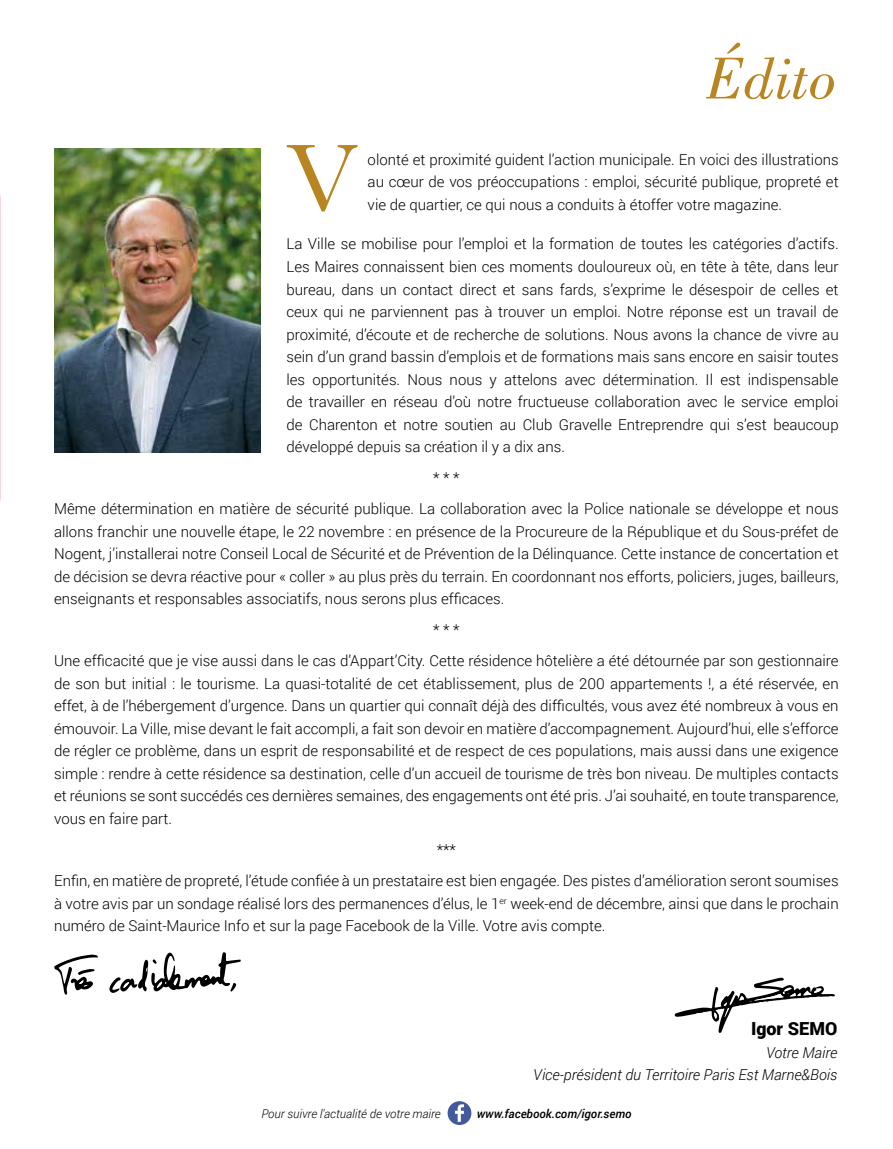
<style>
.page{position:relative;width:893px;height:1149px;background:#fff}
.page>*{position:absolute;margin:0;border:0;box-sizing:border-box;transform-origin:0 0}
.t1{font:97.95px "Baskerville";color:#b98520}
.t2{font:italic 62.4px "Bodoni BT";color:#b98520}
.t3{font:900 18px "Roboto";color:#000}
.t4{font:300 15px/22.5px "Roboto";color:#000;text-align:justify}
.t5{font:italic 300 15px/22.5px "Roboto";color:#000;text-align:right}
.t6{font:italic 300 12px "Roboto";color:#000}
.t7{font:italic 500 12px "Roboto";color:#000}
</style>
<div class="page">
<img style="left:0;top:195px;width:1px;height:305px">
<img style="left:54px;top:148px;width:207px;height:305px">
<svg style="left:448px;top:1101px;width:23px;height:23px"></svg>
<svg style="left:54px;top:954px;width:44px;height:40px"></svg>
<svg style="left:109px;top:952px;width:132px;height:40px"></svg>
<svg style="left:675px;top:977px;width:160px;height:55px"></svg>
<h2 class="t2" style="left:707px;top:40px;width:132px">Édito</h2>
<h1 class="t1" style="left:286px;top:116px;width:73px">V</h1>
<p class="t4" style="left:368px;top:148px;width:472px">olonté et proximité guident l’action municipale. En voici des illustrations au cœur de vos préoccupations : emploi, sécurité publique, propreté et vie de quartier, ce qui nous a conduits à étoffer votre magazine.</p>
<p class="t4" style="left:286px;top:232px;width:554px">La Ville se mobilise pour l’emploi et la formation de toutes les catégories d’actifs.<br>Les Maires connaissent bien ces moments douloureux où, en tête à tête, dans leur bureau, dans un contact direct et sans fards, s’exprime le désespoir de celles et ceux qui ne parviennent pas à trouver un emploi. Notre réponse est un travail de proximité, d’écoute et de recherche de solutions. Nous avons la chance de vivre au sein d’un grand bassin d’emplois et de formations mais sans encore en saisir toutes les opportunités. Nous nous y attelons avec détermination. Il est indispensable de travailler en réseau d’où notre fructueuse collaboration avec le service emploi de Charenton et notre soutien au Club Gravelle Entreprendre qui s’est beaucoup développé depuis sa création il y a dix ans.</p>
<p class="t4" style="left:54px;top:461px;width:786px;line-height:31px;text-align:center">* * *<br>Même détermination en matière de sécurité publique. La collaboration avec la Police nationale se développe et nous</p>
<p class="t4" style="left:54px;top:519px;width:786px">allons franchir une nouvelle étape, le 22 novembre : en présence de la Procureure de la République et du Sous-préfet de Nogent, j’installerai notre Conseil Local de Sécurité et de Prévention de la Délinquance. Cette instance de concertation et de décision se devra réactive pour « coller » au plus près du terrain. En coordonnant nos efforts, policiers, juges, bailleurs, enseignants et responsables associatifs, nous serons plus efficaces.</p>
<p class="t4" style="left:54px;top:613px;width:786px;line-height:31px;text-align:center">* * *<br>Une efficacité que je vise aussi dans le cas d’Appart’City. Cette résidence hôtelière a été détournée par son gestionnaire</p>
<p class="t4" style="left:54px;top:671px;width:786px">de son but initial : le tourisme. La quasi-totalité de cet établissement, plus de 200 appartements !, a été réservée, en effet, à de l’hébergement d’urgence. Dans un quartier qui connaît déjà des difficultés, vous avez été nombreux à vous en émouvoir. La Ville, mise devant le fait accompli, a fait son devoir en matière d’accompagnement. Aujourd’hui, elle s’efforce de régler ce problème, dans un esprit de responsabilité et de respect de ces populations, mais aussi dans une exigence simple : rendre à cette résidence sa destination, celle d’un accueil de tourisme de très bon niveau. De multiples contacts et réunions se sont succédés ces dernières semaines, des engagements ont été pris. J’ai souhaité, en toute transparence, vous en faire part.</p>
<p class="t4" style="left:54px;top:833px;width:786px;line-height:31px;text-align:center">***<br>Enfin, en matière de propreté, l’étude confiée à un prestataire est bien engagée. Des pistes d’amélioration seront soumises</p>
<p class="t4" style="left:54px;top:891px;width:786px">à votre avis par un sondage réalisé lors des permanences d’élus, le 1<sup>er</sup> week-end de décembre, ainsi que dans le prochain numéro de Saint-Maurice Info et sur la page Facebook de la Ville. Votre avis compte.</p>
<p class="t3" style="left:751px;top:1015px;width:88px">Igor SEMO</p>
<p class="t5" style="left:533px;top:1040px;width:306px">Votre Maire<br>Vice-président du Territoire Paris Est Marne&amp;Bois</p>
<p class="t6" style="left:261px;top:1104px;width:181px">Pour suivre l'actualité de votre maire</p>
<p class="t7" style="left:477px;top:1104px;width:156px">www.facebook.com/igor.semo</p>
</div>
